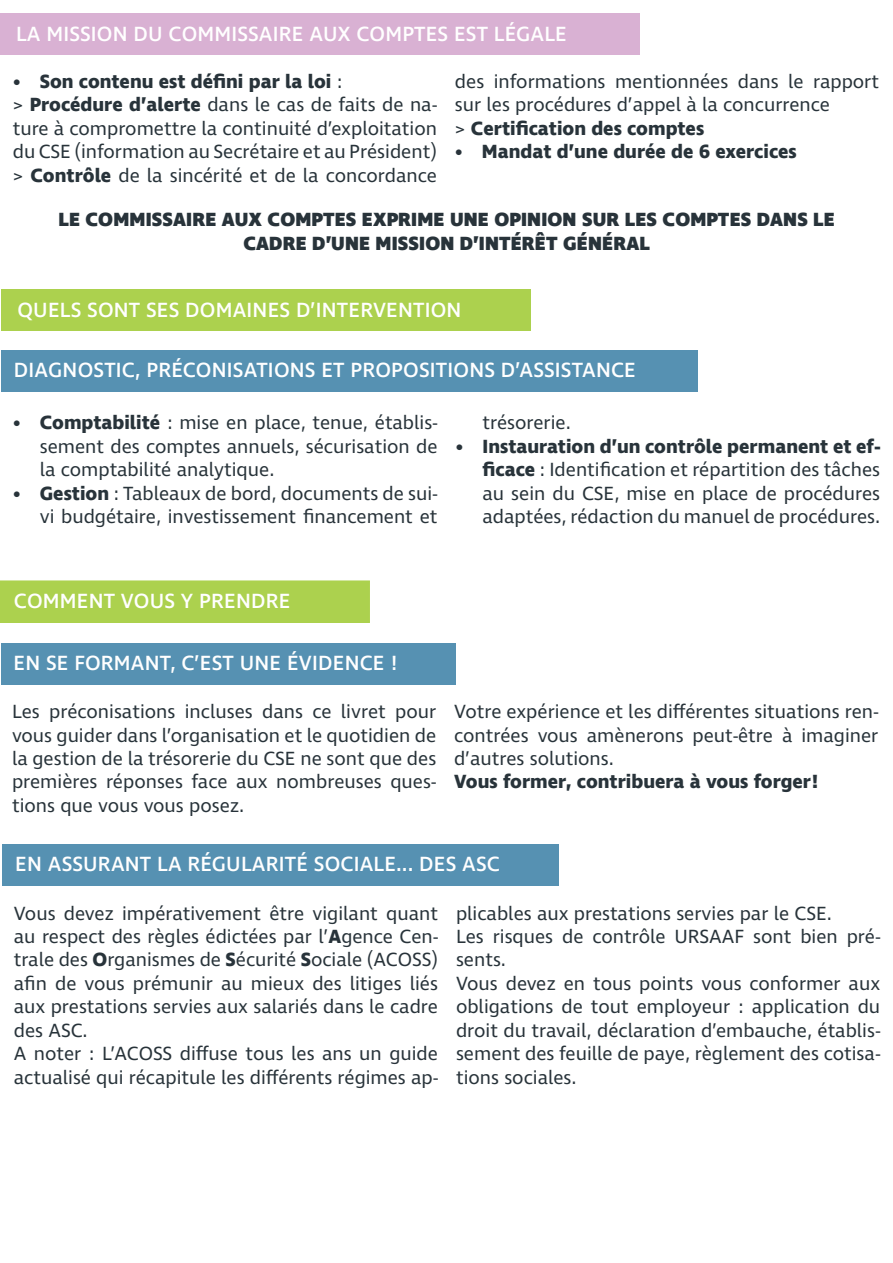
<style>
.page{position:relative;width:893px;height:1263px;background:#fff}
.page>*{position:absolute;margin:0;border:0;box-sizing:border-box;transform-origin:0 0}
.t1{font:500 21px "Ingra";letter-spacing:.01em;color:#fff}
.t2{font:19.5px/23.4px "Ingra";color:#28333a;text-align:justify}
.t3{font:700 19.5px "Ingra";color:#28333a}
.t4{font:800 19.5px "Ingra";letter-spacing:.01em;color:#28333a}
.s1{font-weight:400}
.s2{font-weight:700}
</style>
<div class="page">
<div style="left:0;top:14px;width:640px;height:41px;background:#d9b1d3"></div>
<div style="left:1px;top:289px;width:529px;height:41px;background:#acd14e"></div>
<div style="left:1px;top:350px;width:696px;height:41px;background:#5691b2"></div>
<div style="left:1px;top:581px;width:368px;height:41px;background:#acd14e"></div>
<div style="left:0;top:580px;width:370px;height:43px;border:2px solid #acd14e"></div>
<div style="left:1px;top:644px;width:455px;height:41px;background:#5691b2"></div>
<div style="left:3px;top:844px;width:556px;height:41px;background:#5691b2"></div>
<p class="t1" style="left:16px;top:21px;width:552px">LA MISSION DU COMMISSAIRE AUX COMPTES EST LÉGALE</p>
<p class="t3" style="left:13px;top:69px;width:331px">• Son contenu est défini par la loi <span class="s1">:</span></p>
<p class="t2" style="left:13px;top:94px;width:426px">&gt; <span class="s2">Procédure d’alerte</span> dans le cas de faits de na&shy;ture à compromettre la continuité d’exploitation du CSE (information au Secrétaire et au Président)</p>
<p class="t2" style="left:13px;top:164px;width:426px">&gt; <span class="s2">Contrôle</span> de la sincérité et de la concordance</p>
<p class="t2" style="left:455px;top:71px;width:426px">des informations mentionnées dans le rapport sur les procédures d’appel à la concurrence</p>
<p class="t3" style="left:455px;top:116px;width:251px"><span class="s1">&gt;</span> Certification des comptes</p>
<p class="t3" style="left:455px;top:139px;width:343px">• Mandat d’une durée de 6 exercices</p>
<p class="t4" style="left:58px;top:207px;width:778px">LE COMMISSAIRE AUX COMPTES EXPRIME UNE OPINION SUR LES COMPTES DANS LE</p>
<p class="t4" style="left:243px;top:230px;width:408px">CADRE D’UNE MISSION D’INTÉRÊT GÉNÉRAL</p>
<p class="t1" style="left:17px;top:297px;width:446px">QUELS SONT SES DOMAINES D’INTERVENTION</p>
<p class="t1" style="left:14px;top:357px;width:623px">DIAGNOSTIC, PRÉCONISATIONS ET PROPOSITIONS D’ASSISTANCE</p>
<p class="t2" style="left:40px;top:412px;width:399px;text-indent:-27px"><span class="s2">• Comptabilité</span> : mise en place, tenue, établis&shy;sement des comptes annuels, sécurisation de la comptabilité analytique.</p>
<p class="t2" style="left:13px;top:482px;width:426px;text-align:right"><span class="s2">• Gestion</span> : Tableaux de bord, documents de sui&shy;vi budgétaire, investissement financement et</p>
<p class="t2" style="left:482px;top:412px;width:90px">trésorerie.</p>
<p class="t2" style="left:482px;top:436px;width:399px;text-indent:-27px"><span class="s2">• Instauration d’un contrôle permanent et ef&shy;ficace</span> : Identification et répartition des tâches au sein du CSE, mise en place de procédures adaptées, rédaction du manuel de procédures.</p>
<p class="t1" style="left:14px;top:588px;width:278px">COMMENT VOUS Y PRENDRE</p>
<p class="t1" style="left:14px;top:650px;width:386px">EN SE FORMANT, C’EST UNE ÉVIDENCE !</p>
<p class="t2" style="left:12px;top:701px;width:426px">Les préconisations incluses dans ce livret pour vous guider dans l’organisation et le quotidien de la gestion de la trésorerie du CSE ne sont que des premières réponses face aux nombreuses ques&shy;tions que vous vous posez.</p>
<p class="t2" style="left:454px;top:701px;width:426px">Votre expérience et les différentes situations ren&shy;contrées vous amènerons peut-être à imaginer d’autres solutions.</p>
<p class="t3" style="left:454px;top:769px;width:366px">Vous former, contribuera à vous forger!</p>
<p class="t1" style="left:15px;top:851px;width:486px">EN ASSURANT LA RÉGULARITÉ SOCIALE... DES ASC</p>
<p class="t2" style="left:14px;top:902px;width:426px">Vous devez impérativement être vigilant quant au respect des règles édictées par l’<span class="s2">A</span>gence Cen&shy;trale des <span class="s2">O</span>rganismes de <span class="s2">S</span>écurité <span class="s2">S</span>ociale (ACOSS) afin de vous prémunir au mieux des litiges liés aux prestations servies aux salariés dans le cadre des ASC.</p>
<p class="t2" style="left:14px;top:1043px;width:426px">A noter : L’ACOSS diffuse tous les ans un guide actualisé qui récapitule les différents régimes ap-</p>
<p class="t2" style="left:456px;top:902px;width:377px">plicables aux prestations servies par le CSE.</p>
<p class="t2" style="left:456px;top:926px;width:426px">Les risques de contrôle URSAAF sont bien pré&shy;sents.</p>
<p class="t2" style="left:456px;top:972px;width:426px">Vous devez en tous points vous conformer aux obligations de tout employeur : application du droit du travail, déclaration d’embauche, établis&shy;sement des feuille de paye, règlement des cotisa&shy;tions sociales.</p>
</div>
